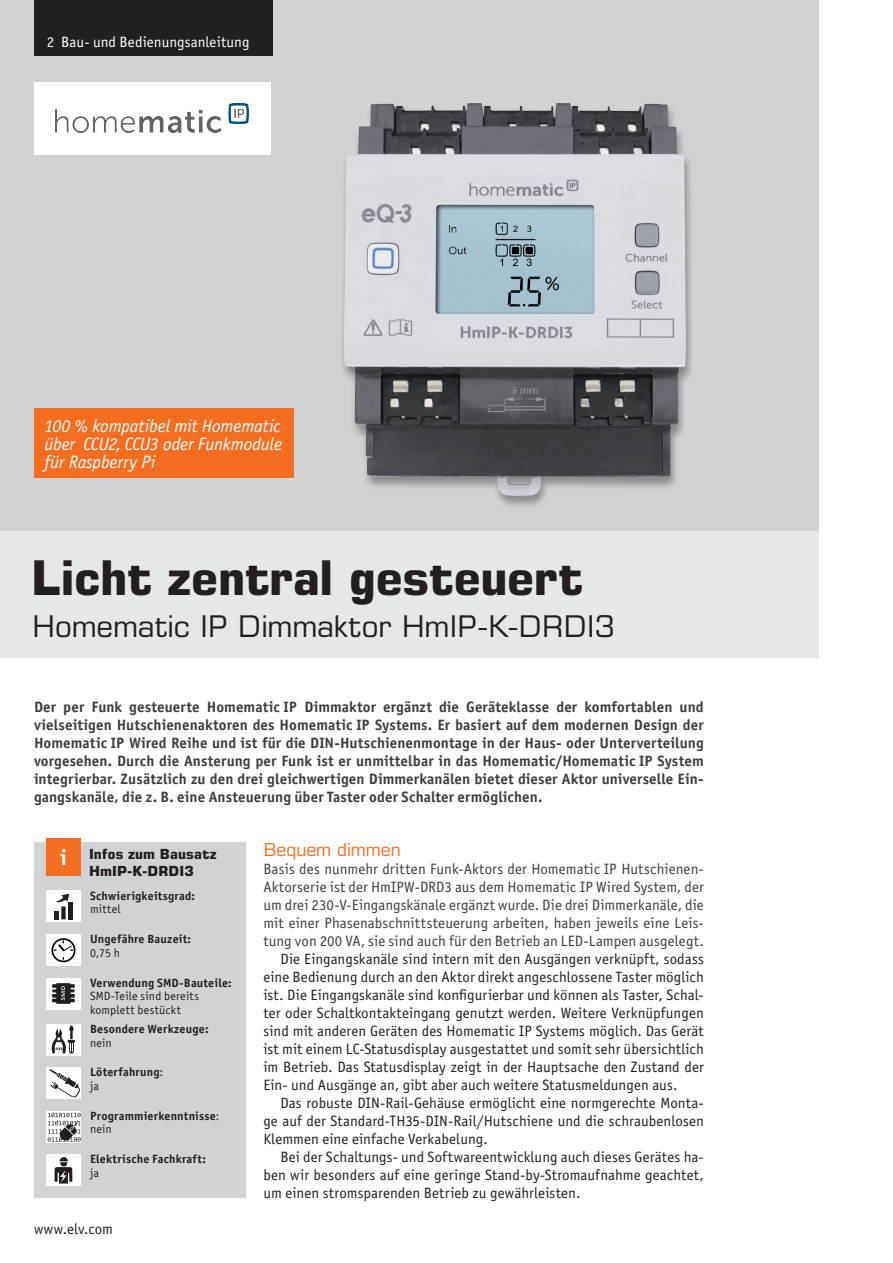
<style>
.page{position:relative;width:893px;height:1263px;background:#fff}
.page>*{position:absolute;margin:0;border:0;box-sizing:border-box;transform-origin:0 0}
.t1{font:700 48px "Eurostile LT Std";color:#231f20}
.t2{font:30px "Eurostile LT Std";letter-spacing:-.005em;color:#231f20}
.t3{font:22.05px "Officina Sans Bold ITC";color:#fff}
.t4{font:italic 18px/18px "Officina Sans Book ITC";letter-spacing:-.01em;color:#fff;text-align:justify}
.t5{font:18px "Eurostile LT Std";color:#f36e21}
.t6{font:15px/18px "Officina Sans Book ITC";letter-spacing:.005em;color:#231f20;text-align:justify}
.t7{font:15px/18px "Officina Sans Bold ITC";letter-spacing:.005em;color:#3e3e3f;text-align:justify}
.t8{font:15px/18px "Officina Sans Book ITC";letter-spacing:.005em;color:#3e3e3f;text-align:justify}
.t9{font:15px "Officina Sans Book ITC";color:#fff}
.t10{font:700 13.95px/16.8px "Eurostile LT Std";letter-spacing:.01em;color:#231f20}
.t11{font:12px "Officina Sans Bold ITC";letter-spacing:.015em;color:#231f20}
.t12{font:12px/13.5px "Officina Sans Book ITC";letter-spacing:.015em;color:#231f20}
.s1{font-family:"Officina Sans Book ITC"}
</style>
<div class="page">
<div style="left:0;top:0;width:819px;height:532px;background:#d1d2d4"></div>
<div style="left:34px;top:843px;width:211px;height:355px;background:#d1d2d4"></div>
<div style="left:46px;top:838px;width:35px;height:38px;background:#f36e21"></div>
<div style="left:46px;top:891px;width:35px;height:31px;background:#fff"></div>
<hr style="left:68px;top:902px;width:4px;height:17px;background:#231f20">
<svg style="left:55px;top:893px;width:14px;height:26px"></svg>
<div style="left:46px;top:934px;width:35px;height:32px;background:#fff"></div>
<div style="left:46px;top:978px;width:35px;height:31px;background:#fff"></div>
<div style="left:56px;top:983px;width:15px;height:21px;background:#231f20"></div>
<svg style="left:52px;top:984px;width:23px;height:4px"></svg>
<hr style="left:52px;top:989px;width:23px;height:3px;background:#231f20">
<svg style="left:52px;top:994px;width:23px;height:4px"></svg>
<hr style="left:52px;top:999px;width:23px;height:3px;background:#231f20">
<svg style="left:61px;top:986px;width:4px;height:14px"></svg>
<div style="left:46px;top:1155px;width:35px;height:31px;background:#fff"></div>
<svg style="left:55px;top:1157px;width:17px;height:26px"></svg>
<div style="left:46px;top:1067px;width:35px;height:32px;background:#fff"></div>
<svg style="left:49px;top:1069px;width:31px;height:29px"></svg>
<div style="left:46px;top:1024px;width:35px;height:31px;background:#fff"></div>
<svg style="left:51px;top:1026px;width:24px;height:27px"></svg>
<svg style="left:46px;top:1111px;width:35px;height:31px"></svg>
<svg style="left:48px;top:1113px;width:33px;height:29px"></svg>
<svg style="left:51px;top:938px;width:24px;height:25px"></svg>
<div style="left:34px;top:408px;width:259px;height:70px;background:#f36e21"></div>
<div style="left:34px;top:82px;width:236px;height:72px;background:#fff"></div>
<img style="left:55px;top:104px;width:194px;height:29px">
<div style="left:34px;top:0;width:238px;height:55px;background:#231f20"></div>
<div style="left:0;top:532px;width:819px;height:126px;background:#e6e7e9"></div>
<div style="left:339px;top:103px;width:356px;height:406px;background:#231f20;opacity:.4"></div>
<img style="left:344px;top:103px;width:342px;height:393px">
<p class="t9" style="left:47px;top:32px;width:204px">2 Bau- und Bedienungsanleitung</p>
<p class="t4" style="left:44px;top:416px;width:239px">100 % kompatibel mit Homematic über CCU2, CCU3 oder Funkmodule für Raspberry Pi</p>
<h1 class="t1" style="left:31px;top:548px;width:553px">Licht zentral gesteuert</h1>
<h2 class="t2" style="left:32px;top:608px;width:584px">Homematic IP Dimmaktor HmIP-K-DRDI3</h2>
<p class="t7" style="left:34px;top:697px;width:671px">Der per Funk gesteuerte Homematic IP Dimmaktor ergänzt die Geräteklasse der komfortablen und vielseitigen Hutschienenaktoren des Homematic IP Systems. Er basiert auf dem modernen Design der Homematic IP Wired Reihe und ist für die DIN-Hutschienenmontage in der Haus- oder Unterverteilung vorgesehen. Durch die Ansterung per Funk ist er unmittelbar in das Homematic/Homematic IP System integrierbar. Zusätzlich zu den drei gleichwertigen Dimmerkanälen bietet dieser Aktor universelle Ein&shy;gangskanäle, die z. B. eine Ansteuerung über Taster oder Schalter ermöglichen.</p>
<p class="t5" style="left:263px;top:839px;width:139px">Bequem dimmen</p>
<p class="t8" style="left:263px;top:859px;width:442px">Basis des nunmehr dritten Funk-Aktors der Homematic IP Hutschienen-Aktorserie ist der HmIPW-DRD3 aus dem Homematic IP Wired System, der um drei 230-V-Eingangskänale ergänzt wurde. Die drei Dimmerkanäle, die mit einer Phasenabschnittsteuerung arbeiten, haben jeweils eine Leis&shy;tung von 200 VA, sie sind auch für den Betrieb an LED-Lampen ausgelegt.</p>
<p class="t6" style="left:263px;top:949px;width:442px;text-indent:17px">Die Eingangskanäle sind intern mit den Ausgängen verknüpft, sodass eine Bedienung durch an den Aktor direkt angeschlossene Taster möglich ist. Die Eingangskanäle sind konfigurierbar und können als Taster, Schal&shy;ter oder Schaltkontakteingang genutzt werden. Weitere Verknüpfungen sind mit anderen Geräten des Homematic IP Systems möglich. Das Gerät ist mit einem LC-Statusdisplay ausgestattet und somit sehr übersichtlich im Betrieb. Das Statusdisplay zeigt in der Hauptsache den Zustand der Ein- und Ausgänge an, gibt aber auch weitere Statusmeldungen aus.</p>
<p class="t6" style="left:263px;top:1093px;width:442px;text-indent:17px">Das robuste DIN-Rail-Gehäuse ermöglicht eine normgerechte Monta&shy;ge auf der Standard-TH35-DIN-Rail/Hutschiene und die schraubenlosen Klemmen eine einfache Verkabelung.</p>
<p class="t6" style="left:263px;top:1147px;width:442px;text-indent:17px">Bei der Schaltungs- und Softwareentwicklung auch dieses Gerätes ha&shy;ben wir besonders auf eine geringe Stand-by-Stromaufnahme geachtet, um einen stromsparenden Betrieb zu gewährleisten.</p>
<p class="t10" style="left:89px;top:845px;width:129px">Infos zum Bausatz<br>HmIP-K-DRDI3</p>
<h3 class="t3" style="left:60px;top:842px;width:8px">i</h3>
<p class="t11" style="left:90px;top:887px;width:107px">Schwierigkeitsgrad:</p>
<p class="t12" style="left:90px;top:902px;width:32px">mittel</p>
<p class="t11" style="left:90px;top:931px;width:103px">Ungefähre Bauzeit:</p>
<p class="t12" style="left:90px;top:945px;width:32px">0,75 h</p>
<p class="t11" style="left:90px;top:974px;width:143px">Verwendung SMD-Bauteile:</p>
<p class="t12" style="left:90px;top:989px;width:111px">SMD-Teile sind bereits komplett bestückt</p>
<p class="t11" style="left:90px;top:1021px;width:120px">Besondere Werkzeuge:</p>
<p class="t12" style="left:90px;top:1035px;width:23px">nein</p>
<p class="t11" style="left:90px;top:1064px;width:75px">Löterfahrung<span class="s1">:</span></p>
<p class="t12" style="left:90px;top:1078px;width:10px">ja</p>
<p class="t11" style="left:90px;top:1107px;width:131px">Programmierkenntnisse<span class="s1">:</span></p>
<p class="t12" style="left:90px;top:1122px;width:23px">nein</p>
<p class="t11" style="left:90px;top:1151px;width:117px">Elektrische Fachkraft:</p>
<p class="t12" style="left:90px;top:1165px;width:10px">ja</p>
<p class="t6" style="left:34px;top:1219px;width:81px">www.elv.com</p>
</div>
